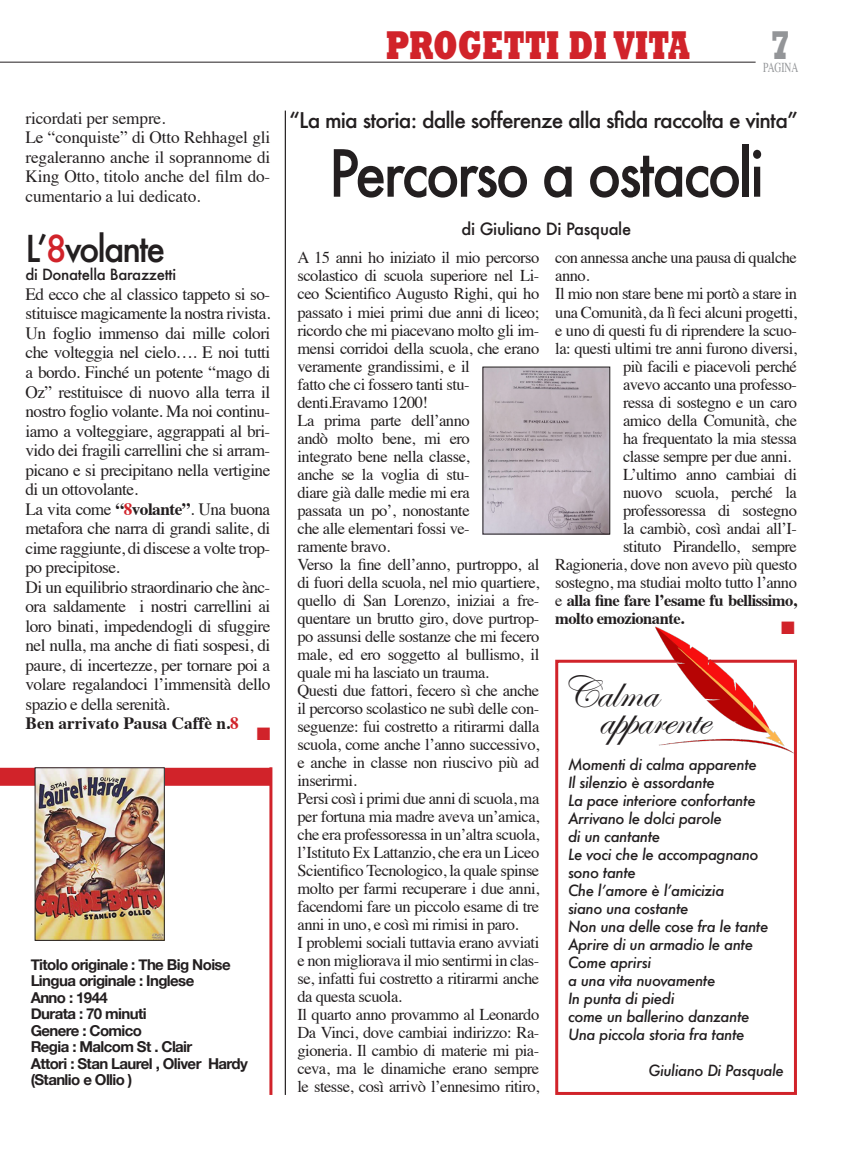
<style>
.page{position:relative;width:851px;height:1149px;background:#fff}
.page>*{position:absolute;margin:0;border:0;box-sizing:border-box;transform-origin:0 0}
.t1{font:500 63px "Futura";letter-spacing:-.05em;color:#231f20;scale:.9 1}
.t2{font:45px "Edwardian Script ITC";letter-spacing:-.01em;color:#231f20}
.t3{font:800 40.8px "Rockwell Std";color:#d1232a;scale:.7 1}
.t4{font:800 40.8px "Rockwell Std";color:#939598;scale:.7 1}
.t5{font:500 36px "Futura";letter-spacing:-.06em;color:#231f20;scale:.94 1}
.t6{font:500 21px "Futura";letter-spacing:-.04em;color:#231f20}
.t7{font:18px "Zapf Dingbats ITC";color:#d1232a}
.t8{font:17.25px/19.5px "Times";letter-spacing:-.03em;color:#231f20;text-align:justify}
.t9{font:700 17.25px "Times";color:#231f20}
.t10{font:17.25px "Times";letter-spacing:-.01em;color:#231f20}
.t11{font:16.5px/18px "Times";letter-spacing:-.03em;color:#231f20;text-align:justify}
.t12{font:700 16.5px "Times";letter-spacing:-.03em;color:#231f20}
.t13{font:500 16.5px "Futura";letter-spacing:-.02em;color:#231f20}
.t14{font:italic 500 15px/18px "Futura";letter-spacing:-.03em;color:#231f20}
.t15{font:700 15px "Helvetica Neue";letter-spacing:-.04em;color:#231f20}
.t16{font:500 15px "Futura";letter-spacing:-.02em;color:#231f20}
.t17{font:13.65px "Times";color:#939598;scale:.7 1}
.s1{color:#d1232a}
.s2{font-weight:700}
.s3{font-weight:700;color:#d1232a}
.s4{font-weight:400}
</style>
<div class="page">
<hr style="left:0;top:62px;width:755px;height:1px;background:#231f20">
<hr style="left:285px;top:111px;width:1px;height:983px;background:#231f20">
<img style="left:484px;top:368px;width:124px;height:164px">
<div style="left:0;top:767px;width:271px;height:18px;background:#d1232a"></div>
<hr style="left:269px;top:767px;width:3px;height:327px;background:#d1232a">
<img style="left:37px;top:769px;width:126px;height:169px">
<div style="left:35px;top:767px;width:130px;height:173px;border:1px solid #231f20"></div>
<div style="left:555px;top:659px;width:241px;height:435px;border:3px solid #d1232a"></div>
<img style="left:632px;top:626px;width:164px;height:131px">
<p class="t10" style="left:26px;top:102px;width:141px">ricordati per sempre.</p>
<p class="t8" style="left:26px;top:126px;width:246px">Le “conquiste” di Otto Rehhagel gli regaleranno anche il soprannome di King Otto, titolo anche del film do&shy;cumentario a lui dedicato.</p>
<p class="t5" style="left:26px;top:224px;width:150px">L’<span class="s1">8</span>volante</p>
<p class="t16" style="left:26px;top:264px;width:152px">di Donatella Barazzetti</p>
<p class="t8" style="left:26px;top:283px;width:246px">Ed ecco che al classico tappeto si so&shy;stituisce magicamente la nostra rivista.<br>Un foglio immenso dai mille colori che volteggia nel cielo…. E noi tutti a bordo. Finché un potente “mago di Oz” restituisce di nuovo alla terra il nostro foglio volante. Ma noi continu&shy;iamo a volteggiare, aggrappati al bri&shy;vido dei fragili carrellini che si arram&shy;picano e si precipitano nella vertigine di un ottovolante.</p>
<p class="t8" style="left:26px;top:497px;width:246px">La vita come <span class="s2">“</span><span class="s3">8</span><span class="s2">volante”</span>. Una buona metafora che narra di grandi salite, di cime raggiunte, di discese a volte trop&shy;po precipitose.</p>
<p class="t8" style="left:26px;top:575px;width:246px">Di un equilibrio straordinario che ànc&shy;ora saldamente i nostri carrellini ai loro binati, impedendogli di sfuggire nel nulla, ma anche di fiati sospesi, di paure, di incertezze, per tornare poi a volare regalandoci l’immensità dello spazio e della serenità.</p>
<p class="t9" style="left:26px;top:706px;width:215px">Ben arrivato Pausa Caffè n.<span class="s1">8</span></p>
<p class="t7" style="left:257px;top:724px;width:15px">■</p>
<p class="t15" style="left:31px;top:952px;width:201px">Titolo originale : The Big Noise</p>
<p class="t15" style="left:31px;top:968px;width:165px">Lingua originale : Inglese</p>
<p class="t15" style="left:31px;top:985px;width:79px">Anno : 1944</p>
<p class="t15" style="left:31px;top:1001px;width:117px">Durata : 70 minuti</p>
<p class="t15" style="left:31px;top:1018px;width:113px">Genere : Comico</p>
<p class="t15" style="left:31px;top:1034px;width:163px">Regia : Malcom St . Clair</p>
<p class="t15" style="left:31px;top:1051px;width:219px">Attori : Stan Laurel , Oliver Hardy</p>
<p class="t15" style="left:31px;top:1067px;width:103px">(Stanlio e Ollio )</p>
<p class="t3" style="left:385px;top:19px;width:436px">PROGETTI DI VITA</p>
<p class="t4" style="left:770px;top:19px;width:30px">7</p>
<p class="t17" style="left:763px;top:55px;width:52px">PAGINA</p>
<p class="t6" style="left:289px;top:106px;width:510px">“La mia storia: dalle sofferenze alla sfida raccolta e vinta”</p>
<p class="t1" style="left:328px;top:130px;width:485px">Percorso a ostacoli</p>
<p class="t13" style="left:461px;top:218px;width:171px">di Giuliano Di Pasquale</p>
<p class="t11" style="left:297px;top:247px;width:243px;text-align:left">A 15 anni ho iniziato il mio percorso scolastico di scuola superiore nel Li&shy;ceo Scientifico Augusto Righi, qui ho passato i miei primi due anni di liceo; ricordo che mi piacevano molto gli im&shy;mensi corridoi della scuola, che erano veramente grandissimi, e il<br>fatto che ci fossero tanti stu&shy;denti.Eravamo 1200!</p>
<p class="t11" style="left:297px;top:409px;width:174px">La prima parte dell’anno andò molto bene, mi ero integrato bene nella classe, anche se la voglia di stu&shy;diare già dalle medie mi era passata un po’, nonostante che alle elementari fossi ve&shy;ramente bravo.</p>
<p class="t11" style="left:297px;top:553px;width:243px">Verso la fine dell’anno, purtroppo, al di fuori della scuola, nel mio quartiere, quello di San Lorenzo, iniziai a fre&shy;quentare un brutto giro, dove purtrop&shy;po assunsi delle sostanze che mi fecero male, ed ero soggetto al bullismo, il quale mi ha lasciato un trauma.</p>
<p class="t11" style="left:297px;top:679px;width:243px">Questi due fattori, fecero sì che anche il percorso scolastico ne subì delle con&shy;seguenze: fui costretto a ritirarmi dalla scuola, come anche l’anno successivo, e anche in classe non riuscivo più ad inserirmi.</p>
<p class="t11" style="left:297px;top:787px;width:243px">Persi così i primi due anni di scuola, ma per fortuna mia madre aveva un’amica, che era professoressa in un’altra scuola, l’Istituto Ex Lattanzio, che era un Liceo Scientifico Tecnologico, la quale spinse molto per farmi recuperare i due anni, facendomi fare un piccolo esame di tre anni in uno, e così mi rimisi in paro.</p>
<p class="t11" style="left:297px;top:931px;width:243px">I problemi sociali tuttavia erano avviati e non migliorava il mio sentirmi in clas&shy;se, infatti fui costretto a ritirarmi anche da questa scuola.</p>
<p class="t11" style="left:297px;top:1003px;width:243px">Il quarto anno provammo al Leonardo Da Vinci, dove cambiai indirizzo: Ra&shy;gioneria. Il cambio di materie mi pia&shy;ceva, ma le dinamiche erano sempre le stesse, così arrivò l’ennesimo ritiro,</p>
<p class="t11" style="left:555px;top:247px;width:243px">con annessa anche una pausa di qualche anno.</p>
<p class="t11" style="left:555px;top:283px;width:243px">Il mio non stare bene mi portò a stare in</p>
<p class="t11" style="left:555px;top:301px;width:243px">una Comunità, da lì feci alcuni progetti,</p>
<p class="t11" style="left:555px;top:319px;width:243px">e uno di questi fu di riprendere la scuo-</p>
<p class="t11" style="left:555px;top:337px;width:243px">la: questi ultimi tre anni furono diversi,</p>
<p class="t11" style="left:623px;top:355px;width:175px">più facili e piacevoli perché</p>
<p class="t11" style="left:623px;top:373px;width:175px">avevo accanto una professo-</p>
<p class="t11" style="left:623px;top:391px;width:175px">ressa di sostegno e un caro</p>
<p class="t11" style="left:623px;top:409px;width:175px">amico della Comunità, che</p>
<p class="t11" style="left:623px;top:427px;width:175px">ha frequentato la mia stessa</p>
<p class="t11" style="left:623px;top:445px;width:170px">classe sempre per due anni.</p>
<p class="t11" style="left:623px;top:463px;width:175px">L’ultimo anno cambiai di</p>
<p class="t11" style="left:623px;top:481px;width:175px">nuovo scuola, perché la</p>
<p class="t11" style="left:623px;top:499px;width:175px">professoressa di sostegno</p>
<p class="t11" style="left:623px;top:517px;width:175px">la cambiò, così andai all’I-</p>
<p class="t11" style="left:623px;top:535px;width:175px">stituto Pirandello, sempre</p>
<p class="t11" style="left:555px;top:553px;width:243px">Ragioneria, dove non avevo più questo</p>
<p class="t11" style="left:555px;top:571px;width:243px">sostegno, ma studiai molto tutto l’anno</p>
<p class="t12" style="left:555px;top:584px;width:243px"><span class="s4">e</span> alla fine fare l’esame fu bellissimo,</p>
<p class="t12" style="left:555px;top:602px;width:131px">molto emozionante.</p>
<p class="t7" style="left:780px;top:618px;width:15px">■</p>
<p class="t2" style="left:560px;top:667px;width:98px">Calma</p>
<p class="t2" style="left:598px;top:694px;width:112px">apparente</p>
<p class="t14" style="left:568px;top:755px;width:190px">Momenti di calma apparente</p>
<p class="t14" style="left:568px;top:773px;width:148px">Il silenzio è assordante</p>
<p class="t14" style="left:568px;top:791px;width:189px">La pace interiore confortante</p>
<p class="t14" style="left:568px;top:809px;width:155px">Arrivano le dolci parole</p>
<p class="t14" style="left:568px;top:827px;width:94px">di un cantante</p>
<p class="t14" style="left:568px;top:845px;width:192px">Le voci che le accompagnano sono tante</p>
<p class="t14" style="left:568px;top:881px;width:158px">Che l’amore è l’amicizia</p>
<p class="t14" style="left:568px;top:899px;width:122px">siano una costante</p>
<p class="t14" style="left:568px;top:917px;width:202px">Non una delle cose fra le tante</p>
<p class="t14" style="left:568px;top:935px;width:187px">Aprire di un armadio le ante</p>
<p class="t14" style="left:568px;top:953px;width:85px">Come aprirsi</p>
<p class="t14" style="left:568px;top:971px;width:149px">a una vita nuovamente</p>
<p class="t14" style="left:568px;top:989px;width:108px">In punta di piedi</p>
<p class="t14" style="left:568px;top:1007px;width:183px">come un ballerino danzante</p>
<p class="t14" style="left:568px;top:1025px;width:178px">Una piccola storia fra tante</p>
<p class="t14" style="left:648px;top:1061px;width:137px">Giuliano Di Pasquale</p>
</div>
